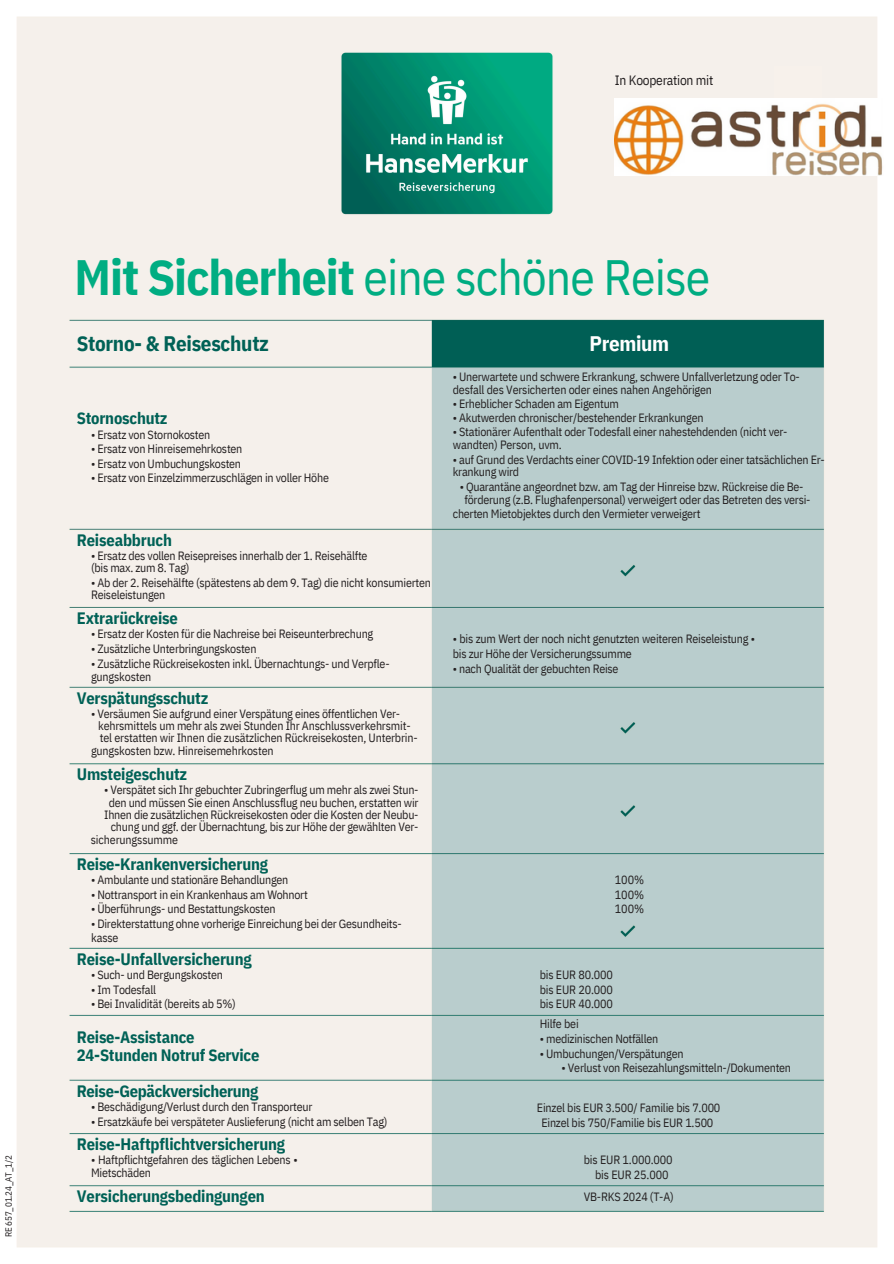
<style>
.page{position:relative;width:894px;height:1264px;background:#fff}
.page>*{position:absolute;margin:0;border:0;box-sizing:border-box;transform-origin:0 0}
.t1{font:49.5px "IBM Plex Sans Cond";letter-spacing:-.02em;color:#00ad82}
.t2{font:700 21px "IBM Plex Sans Cond";letter-spacing:-.015em;color:#006156}
.t3{font:700 21px "IBM Plex Sans Cond";letter-spacing:-.015em;color:#fff}
.t4{font:700 16.5px/18px "IBM Plex Sans Cond";letter-spacing:-.01em;color:#006156}
.t5{font:13.5px "IBM Plex Sans Cond";letter-spacing:-.02em;color:#231f20}
.t6{font:12px/14.7px "IBM Plex Sans Cond";letter-spacing:-.02em;color:#231f20}
.t7{font:9px "IBM Plex Sans Cond";letter-spacing:-.015em;color:#231f20}
.s1{font-weight:700}
</style>
<div class="page">
<img style="left:17px;top:16px;width:860px;height:1232px">
<div style="left:774px;top:66px;width:47px;height:47px;background:#f7f1eb"></div>
<img style="left:614px;top:98px;width:269px;height:78px">
<p class="t5" style="left:614px;top:71px;width:100px">In Kooperation mit</p>
<h2 class="t7" style="left:3px;top:1237px;width:84px;rotate:-90deg">RE 657_01.24_AT_1/2</h2>
<h1 class="t1" style="left:74px;top:244px;width:637px"><span class="s1">Mit Sicherheit</span> eine schöne Reise</h1>
<h2 class="t2" style="left:77px;top:330px;width:194px">Storno- &amp; Reiseschutz</h2>
<h3 class="t3" style="left:589px;top:330px;width:81px">Premium</h3>
<h5 class="t4" style="left:77px;top:409px;width:92px">Stornoschutz</h5>
<h3 class="t6" style="left:91px;top:426px;width:121px">• Ersatz von Stornokosten</h3>
<h3 class="t6" style="left:91px;top:441px;width:153px">• Ersatz von Hinreisemehrkosten</h3>
<h3 class="t6" style="left:91px;top:456px;width:151px">• Ersatz von Umbuchungskosten</h3>
<h3 class="t6" style="left:91px;top:470px;width:239px">• Ersatz von Einzelzimmerzuschlägen in voller Höhe</h3>
<h3 class="t4" style="left:77px;top:530px;width:97px">Reiseabbruch</h3>
<h5 class="t6" style="left:91px;top:549px;width:278px;line-height:12.3px">• Ersatz des vollen Reisepreises innerhalb der 1. Reisehälfte (bis max. zum 8. Tag)</h5>
<h5 class="t6" style="left:91px;top:576px;width:341px;line-height:12.3px">• Ab der 2. Reisehälfte (spätestens ab dem 9. Tag) die nicht konsumierten<br>Reiseleistungen</h5>
<h5 class="t4" style="left:77px;top:608px;width:103px">Extrarückreise</h5>
<h3 class="t6" style="left:91px;top:626px;width:283px">• Ersatz der Kosten für die Nachreise bei Reiseunterbrechung</h3>
<h3 class="t6" style="left:91px;top:641px;width:167px">• Zusätzliche Unterbringungskosten</h3>
<h3 class="t6" style="left:91px;top:656px;width:300px;line-height:13.5px">• Zusätzliche Rückreisekosten inkl. Übernachtungs- und Verpfle&shy;gungskosten</h3>
<h5 class="t4" style="left:77px;top:688px;width:133px">Verspätungsschutz</h5>
<h5 class="t6" style="left:91px;top:705px;width:310px">• Versäumen Sie aufgrund einer Verspätung eines öffentlichen Ver-</h5>
<h5 class="t6" style="left:98px;top:718px;width:314px">kehrsmittels um mehr als zwei Stunden Ihr Anschlussverkehrsmit-</h5>
<h5 class="t6" style="left:100px;top:730px;width:319px">tel erstatten wir Ihnen die zusätzlichen Rückreisekosten, Unterbrin-</h5>
<h5 class="t6" style="left:91px;top:743px;width:184px">gungskosten bzw. Hinreisemehrkosten</h5>
<h3 class="t6" style="left:104px;top:782px;width:316px">• Verspätet sich Ihr gebuchter Zubringerflug um mehr als zwei Stun-</h3>
<h3 class="t6" style="left:109px;top:794px;width:311px">den und müssen Sie einen Anschlussflug neu buchen, erstatten wir</h3>
<h3 class="t6" style="left:104px;top:807px;width:316px">Ihnen die zusätzlichen Rückreisekosten oder die Kosten der Neubu-</h3>
<h3 class="t6" style="left:111px;top:819px;width:309px">chung und ggf. der Übernachtung, bis zur Höhe der gewählten Ver-</h3>
<h3 class="t6" style="left:91px;top:831px;width:89px">sicherungssumme</h3>
<h3 class="t4" style="left:77px;top:765px;width:112px">Umsteigeschutz</h3>
<h5 class="t4" style="left:77px;top:854px;width:192px">Reise-Krankenversicherung</h5>
<h3 class="t6" style="left:91px;top:872px;width:199px">• Ambulante und stationäre Behandlungen</h3>
<h3 class="t6" style="left:91px;top:886px;width:218px">• Nottransport in ein Krankenhaus am Wohnort</h3>
<h3 class="t6" style="left:91px;top:901px;width:186px">• Überführungs- und Bestattungskosten</h3>
<h3 class="t6" style="left:91px;top:916px;width:312px;line-height:13.5px">• Direkterstattung ohne vorherige Einreichung bei der Gesundheits&shy;kasse</h3>
<h3 class="t4" style="left:77px;top:949px;width:176px">Reise-Unfallversicherung</h3>
<h3 class="t6" style="left:91px;top:967px;width:133px">• Such- und Bergungskosten</h3>
<h3 class="t6" style="left:91px;top:981px;width:66px">• Im Todesfall</h3>
<h3 class="t6" style="left:91px;top:996px;width:146px">• Bei Invalidität (bereits ab 5%)</h3>
<h5 class="t4" style="left:77px;top:1027px;width:184px">Reise-Assistance<br>24-Stunden Notruf Service</h5>
<h3 class="t4" style="left:77px;top:1081px;width:183px">Reise-Gepäckversicherung</h3>
<h5 class="t6" style="left:91px;top:1099px;width:223px">• Beschädigung/Verlust durch den Transporteur</h5>
<h5 class="t6" style="left:91px;top:1113px;width:298px">• Ersatzkäufe bei verspäteter Auslieferung (nicht am selben Tag)</h5>
<h5 class="t4" style="left:77px;top:1135px;width:210px">Reise-Haftpflichtversicherung</h5>
<h5 class="t6" style="left:91px;top:1153px;width:208px;line-height:12.3px">• Haftpflichtgefahren des täglichen Lebens •<br>Mietschäden</h5>
<h3 class="t4" style="left:77px;top:1187px;width:189px">Versicherungsbedingungen</h3>
<p class="t6" style="left:452px;top:370px;width:348px;line-height:12.3px">• Unerwartete und schwere Erkrankung, schwere Unfallverletzung oder To&shy;desfall des Versicherten oder eines nahen Angehörigen</p>
<p class="t6" style="left:452px;top:396px;width:168px">• Erheblicher Schaden am Eigentum</p>
<p class="t6" style="left:452px;top:410px;width:252px">• Akutwerden chronischer/bestehender Erkrankungen</p>
<p class="t6" style="left:452px;top:426px;width:336px;line-height:12.3px">• Stationärer Aufenthalt oder Todesfall einer nahestehdenden (nicht ver&shy;wandten) Person, uvm.</p>
<p class="t6" style="left:452px;top:453px;width:373px;line-height:12.3px">• auf Grund des Verdachts einer COVID-19 Infektion oder einer tatsächlichen Er&shy;krankung wird</p>
<p class="t6" style="left:459px;top:478px;width:345px">• Quarantäne angeordnet bzw. am Tag der Hinreise bzw. Rückreise die Be-</p>
<p class="t6" style="left:464px;top:492px;width:347px">förderung (z.B. Flughafenpersonal) verweigert oder das Betreten des versi-</p>
<p class="t6" style="left:452px;top:505px;width:249px">cherten Mietobjektes durch den Vermieter verweigert</p>
<h5 class="t6" style="left:452px;top:631px;width:304px">• bis zum Wert der noch nicht genutzten weiteren Reiseleistung • bis zur Höhe der Versicherungssumme</h5>
<h5 class="t6" style="left:452px;top:661px;width:167px">• nach Qualität der gebuchten Reise</h5>
<h5 class="t6" style="left:614px;top:872px;width:31px;text-align:justify">100% 100% 100%</h5>
<h5 class="t6" style="left:539px;top:967px;width:75px;text-align:justify">bis EUR 80.000 bis EUR 20.000 bis EUR 40.000</h5>
<h5 class="t6" style="left:539px;top:1016px;width:40px">Hilfe bei</h5>
<h5 class="t6" style="left:539px;top:1031px;width:120px">• medizinischen Notfällen</h5>
<h5 class="t6" style="left:539px;top:1045px;width:145px">• Umbuchungen/Verspätungen</h5>
<h5 class="t6" style="left:561px;top:1060px;width:231px">• Verlust von Reisezahlungsmitteln-/Dokumenten</h5>
<h5 class="t6" style="left:537px;top:1100px;width:185px;text-align:center">Einzel bis EUR 3.500/ Familie bis 7.000<br>Einzel bis 750/Familie bis EUR 1.500</h5>
<h5 class="t6" style="left:583px;top:1152px;width:90px;text-align:center">bis EUR 1.000.000 bis EUR 25.000</h5>
<h5 class="t6" style="left:583px;top:1189px;width:91px">VB-RKS 2024 (T-A)</h5>
</div>
